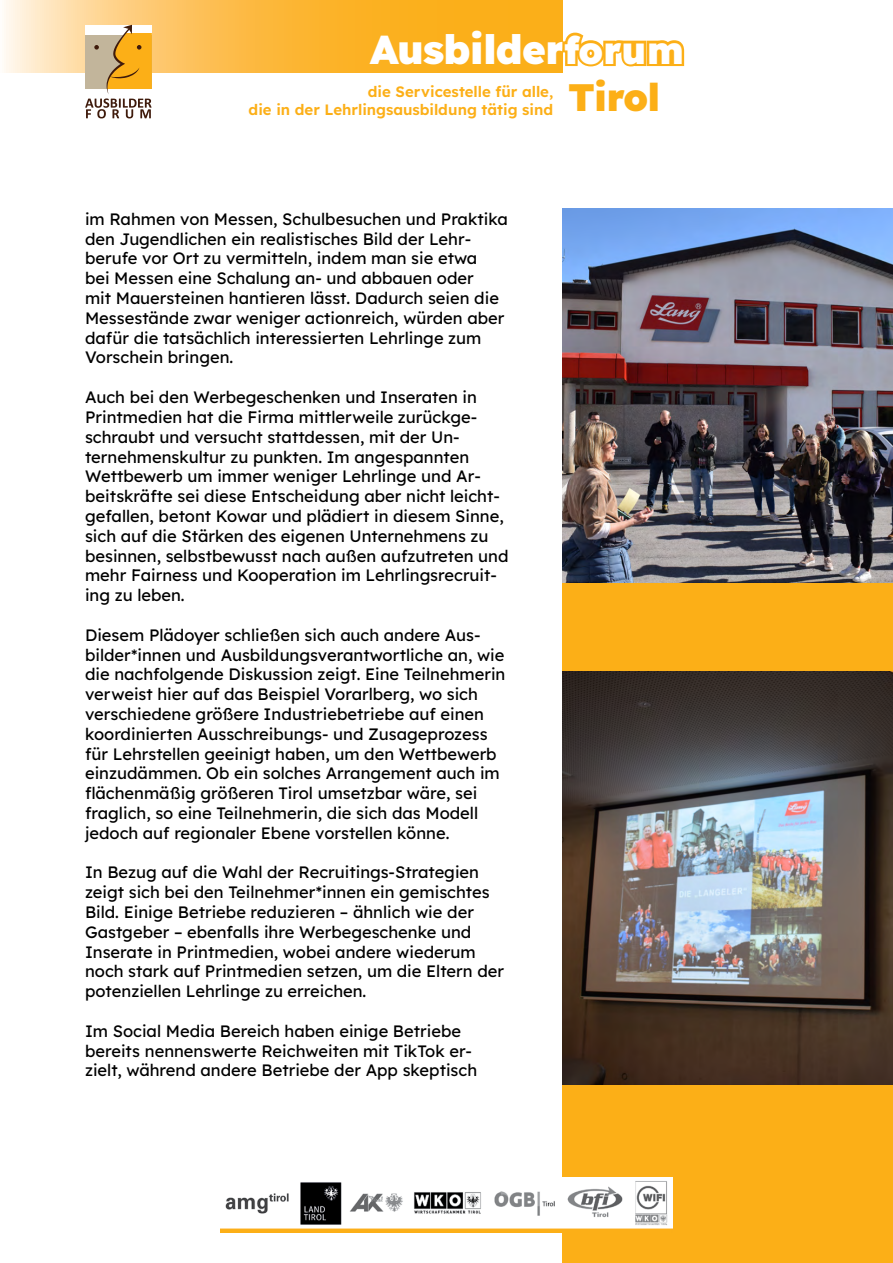
<style>
.page{position:relative;width:893px;height:1263px;background:#fff}
.page>*{position:absolute;margin:0;border:0;box-sizing:border-box;transform-origin:0 0}
.t1{font:900 40.5px "Lexend";letter-spacing:-.02em;color:#fff}
.t2{font:900 38.25px "Lexend";letter-spacing:-.02em;color:#fcaf17}
.t3{font:16.5px/19.8px "Lexend";color:#000}
.t4{font:600 15px/18px "Lexend";color:#fcaf17;text-align:right}
.s1{font-size:38.25px}
</style>
<div class="page">
<div style="left:563px;top:208px;width:330px;height:1055px;background:#fcaf17"></div>
<img style="left:563px;top:208px;width:330px;height:375px">
<img style="left:563px;top:672px;width:330px;height:412px">
<svg style="left:4px;top:0;width:559px;height:72px;background:#fcbe4b"></svg>
<svg style="left:560px;top:29px;width:125px;height:41px"></svg>
<svg style="left:85px;top:25px;width:67px;height:93px"></svg>
<img style="left:220px;top:1178px;width:452px;height:54px">
<h1 class="t1" style="left:370px;top:20px;width:315px">Ausbilder<span class="s1">forum</span></h1>
<h2 class="t2" style="left:568px;top:70px;width:94px">Tirol</h2>
<p class="t4" style="left:249px;top:81px;width:306px">die Servicestelle für alle,<br>die in der Lehrlingsausbildung tätig sind</p>
<p class="t3" style="left:85px;top:208px;width:424px">im Rahmen von Messen, Schulbesuchen und Praktika den Jugendlichen ein realistisches Bild der Lehr&shy;berufe vor Ort zu vermitteln, indem man sie etwa<br>bei Messen eine Schalung an- und abbauen oder<br>mit Mauersteinen hantieren lässt. Dadurch seien die Messestände zwar weniger actionreich, würden aber dafür die tatsächlich interessierten Lehrlinge zum Vorschein bringen.</p>
<p class="t3" style="left:85px;top:386px;width:425px">Auch bei den Werbegeschenken und Inseraten in Printmedien hat die Firma mittlerweile zurückge&shy;schraubt und versucht stattdessen, mit der Un&shy;ternehmenskultur zu punkten. Im angespannten Wettbewerb um immer weniger Lehrlinge und Ar&shy;beitskräfte sei diese Entscheidung aber nicht leicht&shy;gefallen, betont Kowar und plädiert in diesem Sinne, sich auf die Stärken des eigenen Unternehmens zu besinnen, selbstbewusst nach außen aufzutreten und mehr Fairness und Kooperation im Lehrlingsrecruit&shy;ing zu leben.</p>
<p class="t3" style="left:85px;top:624px;width:422px">Diesem Plädoyer schließen sich auch andere Aus&shy;bilder*innen und Ausbildungsverantwortliche an, wie die nachfolgende Diskussion zeigt. Eine Teilnehmerin verweist hier auf das Beispiel Vorarlberg, wo sich verschiedene größere Industriebetriebe auf einen koordinierten Ausschreibungs- und Zusageprozess für Lehrstellen geeinigt haben, um den Wettbewerb einzudämmen. Ob ein solches Arrangement auch im flächenmäßig größeren Tirol umsetzbar wäre, sei fraglich, so eine Teilnehmerin, die sich das Modell jedoch auf regionaler Ebene vorstellen könne.</p>
<p class="t3" style="left:85px;top:861px;width:421px">In Bezug auf die Wahl der Recruitings-Strategien zeigt sich bei den Teilnehmer*innen ein gemischtes Bild. Einige Betriebe reduzieren – ähnlich wie der Gastgeber – ebenfalls ihre Werbegeschenke und Inserate in Printmedien, wobei andere wiederum noch stark auf Printmedien setzen, um die Eltern der potenziellen Lehrlinge zu erreichen.</p>
<p class="t3" style="left:85px;top:1020px;width:394px">Im Social Media Bereich haben einige Betriebe bereits nennenswerte Reichweiten mit TikTok er&shy;zielt, während andere Betriebe der App skeptisch</p>
</div>
